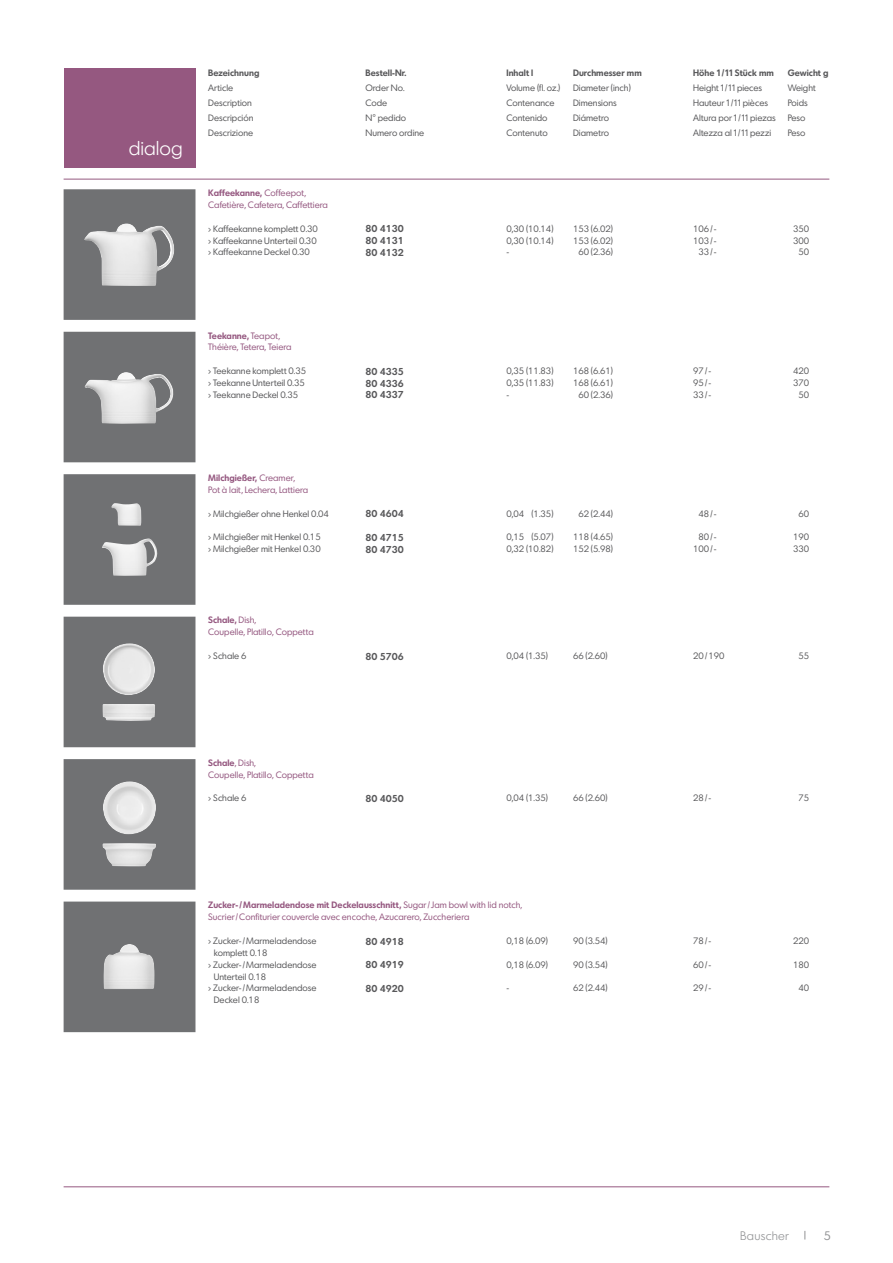
<style>
.page{position:relative;width:893px;height:1263px;background:#fff}
.page>*{position:absolute;margin:0;border:0;box-sizing:border-box;transform-origin:0 0}
.t1{font:300 19.5px "Bauscher";color:#fff}
.t2{font:300 12px "Bauscher";letter-spacing:.025em;color:#929395}
.t3{font:12px "Bauscher";color:#929395}
.t4{font:600 9.75px "Bauscher";color:#58585a}
.t5{font:9px/15px "Bauscher";letter-spacing:.005em;color:#58585a}
.t6{font:9px/11.9px "Bauscher";letter-spacing:.005em;color:#955880}
.t7{font:600 9px "Bauscher";letter-spacing:.005em;color:#58585a}
.s1{font-weight:600}
</style>
<div class="page">
<div style="left:64px;top:69px;width:131px;height:99px;background:#955880"></div>
<hr style="left:64px;top:179px;width:765px;height:1px;background:#955880">
<hr style="left:64px;top:1186px;width:765px;height:1px;background:#955880">
<svg style="left:64px;top:189px;width:131px;height:843px;background:#7c7d7f"></svg>
<img style="left:84px;top:223px;width:92px;height:63px">
<img style="left:84px;top:372px;width:90px;height:52px">
<img style="left:111px;top:503px;width:30px;height:23px">
<img style="left:102px;top:539px;width:55px;height:37px">
<img style="left:103px;top:643px;width:52px;height:52px;border-radius:50%">
<img style="left:102px;top:704px;width:53px;height:17px">
<img style="left:103px;top:781px;width:53px;height:53px;border-radius:50%">
<img style="left:102px;top:843px;width:54px;height:24px">
<img style="left:103px;top:944px;width:52px;height:45px">
<h1 class="t1" style="left:129px;top:141px;width:55px">dialog</h1>
<p class="t7" style="left:208px;top:69px;width:53px">Bezeichnung</p>
<p class="t5" style="left:208px;top:81px;width:47px">Article<br>Description<br>Descripción<br>Descrizione</p>
<p class="t7" style="left:365px;top:69px;width:43px">Bestell-Nr.</p>
<p class="t5" style="left:365px;top:81px;width:60px">Order No.<br>Code<br>N° pedido<br>Numero ordine</p>
<p class="t7" style="left:506px;top:69px;width:28px">Inhalt l</p>
<p class="t5" style="left:506px;top:81px;width:55px">Volume (fl. oz.)<br>Contenance<br>Contenido<br>Contenuto</p>
<p class="t7" style="left:573px;top:69px;width:70px">Durchmesser mm</p>
<p class="t5" style="left:573px;top:81px;width:59px">Diameter (inch)<br>Dimensions<br>Diámetro<br>Diametro</p>
<p class="t7" style="left:693px;top:69px;width:82px">Höhe ƒ /ƒƒ Stück mm</p>
<p class="t5" style="left:693px;top:81px;width:84px">Height ƒ / ƒƒ pieces<br>Hauteur ƒ / ƒƒ pièces<br>Altura por ƒ / ƒƒ piezas<br>Altezza al ƒ / ƒƒ pezzi</p>
<p class="t7" style="left:787px;top:69px;width:42px">Gewicht g</p>
<p class="t5" style="left:787px;top:81px;width:30px">Weight<br>Poids<br>Peso<br>Peso</p>
<p class="t6" style="left:208px;top:188px;width:121px"><span class="s1">Kaffeekanne,</span> Coffeepot,<br>Cafetière, Cafetera, Caffettiera</p>
<p class="t5" style="left:208px;top:222px;width:111px">› Kaffeekanne komplett 0.30</p>
<p class="t4" style="left:365px;top:225px;width:40px">80 4130</p>
<p class="t5" style="left:506px;top:222px;width:48px">0,30 (10.14)</p>
<p class="t5" style="left:573px;top:222px;width:41px">153 (6.02)</p>
<p class="t5" style="left:693px;top:222px;width:25px">106 / -</p>
<p class="t5" style="left:793px;top:222px;width:18px">350</p>
<p class="t5" style="left:208px;top:234px;width:110px">› Kaffeekanne Unterteil 0.30</p>
<p class="t4" style="left:365px;top:237px;width:40px">80 4131</p>
<p class="t5" style="left:506px;top:234px;width:48px">0,30 (10.14)</p>
<p class="t5" style="left:573px;top:234px;width:41px">153 (6.02)</p>
<p class="t5" style="left:693px;top:234px;width:25px">103 / -</p>
<p class="t5" style="left:793px;top:234px;width:18px">300</p>
<p class="t5" style="left:208px;top:246px;width:103px">› Kaffeekanne Deckel 0.30</p>
<p class="t4" style="left:365px;top:249px;width:40px">80 4132</p>
<p class="t5" style="left:506px;top:246px;width:4px">-</p>
<p class="t5" style="left:578px;top:246px;width:36px">60 (2.36)</p>
<p class="t5" style="left:698px;top:246px;width:20px">33 / -</p>
<p class="t5" style="left:798px;top:246px;width:12px">50</p>
<p class="t6" style="left:208px;top:331px;width:85px"><span class="s1">Teekanne,</span> Teapot,<br>Théière, Tetera, Teiera</p>
<p class="t5" style="left:208px;top:365px;width:99px">› Teekanne komplett 0.35</p>
<p class="t4" style="left:365px;top:368px;width:40px">80 4335</p>
<p class="t5" style="left:506px;top:365px;width:48px">0,35 (11.83)</p>
<p class="t5" style="left:573px;top:365px;width:41px">168 (6.61)</p>
<p class="t5" style="left:693px;top:365px;width:20px">97 / -</p>
<p class="t5" style="left:793px;top:365px;width:18px">420</p>
<p class="t5" style="left:208px;top:376px;width:98px">› Teekanne Unterteil 0.35</p>
<p class="t4" style="left:365px;top:380px;width:40px">80 4336</p>
<p class="t5" style="left:506px;top:376px;width:48px">0,35 (11.83)</p>
<p class="t5" style="left:573px;top:376px;width:41px">168 (6.61)</p>
<p class="t5" style="left:693px;top:376px;width:20px">95 / -</p>
<p class="t5" style="left:793px;top:376px;width:18px">370</p>
<p class="t5" style="left:208px;top:388px;width:91px">› Teekanne Deckel 0.35</p>
<p class="t4" style="left:365px;top:391px;width:40px">80 4337</p>
<p class="t5" style="left:506px;top:388px;width:4px">-</p>
<p class="t5" style="left:578px;top:388px;width:36px">60 (2.36)</p>
<p class="t5" style="left:693px;top:388px;width:20px">33 / -</p>
<p class="t5" style="left:798px;top:388px;width:12px">50</p>
<p class="t6" style="left:208px;top:473px;width:101px"><span class="s1">Milchgießer,</span> Creamer,<br>Pot à lait, Lechera, Lattiera</p>
<p class="t5" style="left:208px;top:507px;width:122px">› Milchgießer ohne Henkel 0.04</p>
<p class="t4" style="left:365px;top:510px;width:40px">80 4604</p>
<p class="t5" style="left:506px;top:507px;width:48px">0,04 (1.35)</p>
<p class="t5" style="left:578px;top:507px;width:36px">62 (2.44)</p>
<p class="t5" style="left:698px;top:507px;width:20px">48 / -</p>
<p class="t5" style="left:798px;top:507px;width:12px">60</p>
<p class="t5" style="left:208px;top:531px;width:114px">› Milchgießer mit Henkel 0.15</p>
<p class="t4" style="left:365px;top:534px;width:40px">80 4715</p>
<p class="t5" style="left:506px;top:531px;width:48px">0,15 (5.07)</p>
<p class="t5" style="left:573px;top:531px;width:41px">118 (4.65)</p>
<p class="t5" style="left:698px;top:531px;width:20px">80 / -</p>
<p class="t5" style="left:793px;top:531px;width:18px">190</p>
<p class="t5" style="left:208px;top:543px;width:114px">› Milchgießer mit Henkel 0.30</p>
<p class="t4" style="left:365px;top:546px;width:40px">80 4730</p>
<p class="t5" style="left:506px;top:543px;width:48px">0,32 (10.82)</p>
<p class="t5" style="left:573px;top:543px;width:41px">152 (5.98)</p>
<p class="t5" style="left:693px;top:543px;width:25px">100 / -</p>
<p class="t5" style="left:793px;top:543px;width:18px">330</p>
<p class="t6" style="left:208px;top:615px;width:107px"><span class="s1">Schale,</span> Dish,<br>Coupelle, Platillo, Coppetta</p>
<p class="t5" style="left:208px;top:649px;width:40px">› Schale 6</p>
<p class="t4" style="left:365px;top:653px;width:40px">80 5706</p>
<p class="t5" style="left:506px;top:649px;width:43px">0,04 (1.35)</p>
<p class="t5" style="left:573px;top:649px;width:36px">66 (2.60)</p>
<p class="t5" style="left:693px;top:649px;width:33px">20 / 190</p>
<p class="t5" style="left:798px;top:649px;width:12px">55</p>
<p class="t6" style="left:208px;top:758px;width:107px"><span class="s1">Schale</span>, Dish,<br>Coupelle, Platillo, Coppetta</p>
<p class="t5" style="left:208px;top:792px;width:40px">› Schale 6</p>
<p class="t4" style="left:365px;top:795px;width:40px">80 4050</p>
<p class="t5" style="left:506px;top:792px;width:43px">0,04 (1.35)</p>
<p class="t5" style="left:573px;top:792px;width:36px">66 (2.60)</p>
<p class="t5" style="left:693px;top:792px;width:20px">28 / -</p>
<p class="t5" style="left:798px;top:792px;width:12px">75</p>
<p class="t6" style="left:208px;top:900px;width:315px"><span class="s1">Zucker- / Marmeladendose mit Deckelausschnitt,</span> Sugar / Jam bowl with lid notch,<br>Sucrier / Confiturier couvercle avec encoche, Azucarero, Zuccheriera</p>
<p class="t5" style="left:208px;top:934px;width:110px">› Zucker- / Marmeladendose</p>
<p class="t4" style="left:365px;top:938px;width:40px">80 4918</p>
<p class="t5" style="left:506px;top:934px;width:43px">0,18 (6.09)</p>
<p class="t5" style="left:573px;top:934px;width:36px">90 (3.54)</p>
<p class="t5" style="left:693px;top:934px;width:20px">78 / -</p>
<p class="t5" style="left:793px;top:934px;width:18px">220</p>
<p class="t5" style="left:208px;top:948px;width:110px;line-height:11.9px;text-indent:5px">komplett 0.18<br>› Zucker- / Marmeladendose</p>
<p class="t4" style="left:365px;top:961px;width:40px">80 4919</p>
<p class="t5" style="left:506px;top:958px;width:43px">0,18 (6.09)</p>
<p class="t5" style="left:573px;top:958px;width:36px">90 (3.54)</p>
<p class="t5" style="left:693px;top:958px;width:20px">60 / -</p>
<p class="t5" style="left:793px;top:958px;width:18px">180</p>
<p class="t5" style="left:208px;top:972px;width:110px;line-height:11.9px;text-indent:5px">Unterteil 0.18<br>› Zucker- / Marmeladendose</p>
<p class="t4" style="left:365px;top:985px;width:40px">80 4920</p>
<p class="t5" style="left:506px;top:982px;width:4px">-</p>
<p class="t5" style="left:573px;top:982px;width:36px">62 (2.44)</p>
<p class="t5" style="left:693px;top:982px;width:20px">29 / -</p>
<p class="t5" style="left:798px;top:982px;width:12px">40</p>
<p class="t5" style="left:214px;top:994px;width:47px">Deckel 0.18</p>
<h2 class="t2" style="left:740px;top:1231px;width:50px">Bauscher</h2>
<h2 class="t3" style="left:823px;top:1231px;width:9px">5</h2>
</div>
